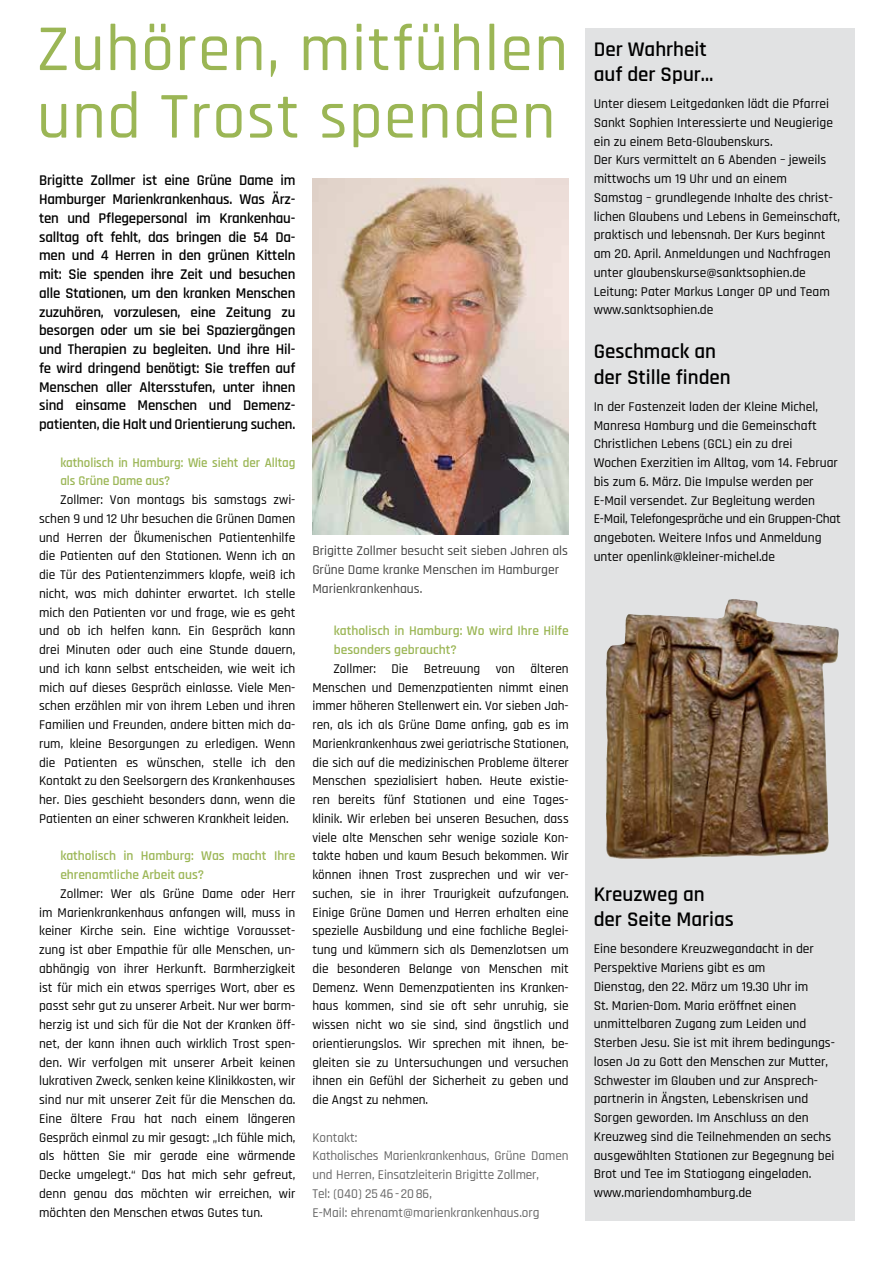
<style>
.page{position:relative;width:893px;height:1263px;background:#fff}
.page>*{position:absolute;margin:0;border:0;box-sizing:border-box;transform-origin:0 0}
.t1{font:500 66px/67.5px "Rajdhani";letter-spacing:.02em;color:#9bb655}
.t2{font:600 21px/25.2px "Rajdhani";color:#000}
.t3{font:600 15px/18.8px "Rajdhani";letter-spacing:-.01em;color:#000;text-align:justify}
.t4{font:500 13.5px/18.8px "Rajdhani";color:#000;text-align:justify}
.t5{font:500 13.5px/18.8px "Rajdhani";color:#666}
.t6{font:600 13.5px/18.8px "Rajdhani";letter-spacing:-.005em;color:#9bb655}
.t7{font:500 13.5px/18.8px "Rajdhani";color:#404040}
.t8{font:600 13.5px/18.8px "Rajdhani";letter-spacing:-.005em;color:#9bb655;scale:.96 1}
</style>
<div class="page">
<img style="left:312px;top:179px;width:257px;height:356px">
<svg style="left:585px;top:28px;width:270px;height:1192px;background:#d0ccc8"></svg>
<img style="left:660px;top:599px;width:75px;height:20px">
<h1 class="t1" style="left:37px;top:17px;width:533px">Zuhören, mitfühlen und Trost spenden</h1>
<p class="t3" style="left:39px;top:172px;width:258px">Brigitte Zollmer ist eine Grüne Dame im Hamburger Marienkrankenhaus. Was Ärz&shy;ten und Pflegepersonal im Krankenhau&shy;salltag oft fehlt, das bringen die 54 Da&shy;men und 4 Herren in den grünen Kitteln mit: Sie spenden ihre Zeit und besuchen alle Stationen, um den kranken Menschen zuzuhören, vorzulesen, eine Zeitung zu besorgen oder um sie bei Spaziergängen und Therapien zu begleiten. Und ihre Hil&shy;fe wird dringend benötigt: Sie treffen auf Menschen aller Altersstufen, unter ihnen sind einsame Menschen und Demenz&shy;patienten, die Halt und Orientierung suchen.</p>
<p class="t8" style="left:60px;top:453px;width:246px">katholisch in Hamburg: Wie sieht der Alltag als Grüne Dame aus?</p>
<p class="t4" style="left:39px;top:491px;width:258px;text-indent:21px">Zollmer: Von montags bis samstags zwi&shy;schen 9 und 12 Uhr besuchen die Grünen Damen und Herren der Ökumenischen Patientenhilfe die Patienten auf den Stationen. Wenn ich an die Tür des Patientenzimmers klopfe, weiß ich nicht, was mich dahinter erwartet. Ich stelle mich den Patienten vor und frage, wie es geht und ob ich helfen kann. Ein Gespräch kann drei Minuten oder auch eine Stunde dauern, und ich kann selbst entscheiden, wie weit ich mich auf dieses Gespräch einlasse. Viele Men&shy;schen erzählen mir von ihrem Leben und ihren Familien und Freunden, andere bitten mich da&shy;rum, kleine Besorgungen zu erledigen. Wenn die Patienten es wünschen, stelle ich den Kontakt zu den Seelsorgern des Krankenhauses her. Dies geschieht besonders dann, wenn die Patienten an einer schweren Krankheit leiden.</p>
<p class="t6" style="left:60px;top:847px;width:237px">katholisch in Hamburg: Was macht Ihre ehrenamtliche Arbeit aus?</p>
<p class="t4" style="left:39px;top:884px;width:258px;text-indent:21px">Zollmer: Wer als Grüne Dame oder Herr im Marienkrankenhaus anfangen will, muss in keiner Kirche sein. Eine wichtige Vorausset&shy;zung ist aber Empathie für alle Menschen, un&shy;abhängig von ihrer Herkunft. Barmherzigkeit ist für mich ein etwas sperriges Wort, aber es passt sehr gut zu unserer Arbeit. Nur wer barm&shy;herzig ist und sich für die Not der Kranken öff&shy;net, der kann ihnen auch wirklich Trost spen&shy;den. Wir verfolgen mit unserer Arbeit keinen lukrativen Zweck, senken keine Klinikkosten, wir sind nur mit unserer Zeit für die Menschen da.<br>Eine ältere Frau hat nach einem längeren Gespräch einmal zu mir gesagt: „Ich fühle mich, als hätten Sie mir gerade eine wärmende Decke umgelegt.“ Das hat mich sehr gefreut, denn genau das möchten wir erreichen, wir möchten den Menschen etwas Gutes tun.</p>
<p class="t7" style="left:312px;top:542px;width:257px">Brigitte Zollmer besucht seit sieben Jahren als<br>Grüne Dame kranke Menschen im Hamburger<br>Marienkrankenhaus.</p>
<p class="t6" style="left:334px;top:622px;width:237px">katholisch in Hamburg: Wo wird Ihre Hilfe besonders gebraucht?</p>
<p class="t4" style="left:312px;top:659px;width:258px;text-indent:21px">Zollmer: Die Betreuung von älteren Menschen und Demenzpatienten nimmt einen immer höheren Stellenwert ein. Vor sieben Jah&shy;ren, als ich als Grüne Dame anfing, gab es im Marienkrankenhaus zwei geriatrische Stationen, die sich auf die medizinischen Probleme älterer Menschen spezialisiert haben. Heute existie&shy;ren bereits fünf Stationen und eine Tages&shy;klinik. Wir erleben bei unseren Besuchen, dass viele alte Menschen sehr wenige soziale Kon&shy;takte haben und kaum Besuch bekommen. Wir können ihnen Trost zusprechen und wir ver&shy;suchen, sie in ihrer Traurigkeit aufzufangen.<br>Einige Grüne Damen und Herren erhalten eine spezielle Ausbildung und eine fachliche Beglei&shy;tung und kümmern sich als Demenzlotsen um die besonderen Belange von Menschen mit Demenz. Wenn Demenzpatienten ins Kranken&shy;haus kommen, sind sie oft sehr unruhig, sie wissen nicht wo sie sind, sind ängstlich und orientierungslos. Wir sprechen mit ihnen, be&shy;gleiten sie zu Untersuchungen und versuchen ihnen ein Gefühl der Sicherheit zu geben und die Angst zu nehmen.</p>
<p class="t5" style="left:312px;top:1128px;width:258px">Kontakt:<br>Katholisches Marienkrankenhaus, Grüne Damen und Herren, Einsatzleiterin Brigitte Zollmer,<br>Tel: (040) 2546- 2086,<br>E-Mail: ehrenamt@marienkrankenhaus.org</p>
<h2 class="t2" style="left:594px;top:37px;width:121px">Der Wahrheit auf der Spur…</h2>
<p class="t4" style="left:594px;top:95px;width:248px;text-align:left">Unter diesem Leitgedanken lädt die Pfarrei Sankt Sophien Interessierte und Neugierige ein zu einem Beta-Glaubenskurs.<br>Der Kurs vermittelt an 6 Abenden – jeweils mittwochs um 19 Uhr und an einem<br>Samstag – grundlegende Inhalte des christ&shy;lichen Glaubens und Lebens in Gemeinschaft, praktisch und lebensnah. Der Kurs beginnt am 20. April. Anmeldungen und Nachfragen unter glaubenskurse@sanktsophien.de Leitung: Pater Markus Langer OP und Team www.sanktsophien.de</p>
<h2 class="t2" style="left:594px;top:340px;width:139px">Geschmack an der Stille finden</h2>
<p class="t4" style="left:594px;top:398px;width:248px;text-align:left">In der Fastenzeit laden der Kleine Michel, Manresa Hamburg und die Gemeinschaft Christlichen Lebens (GCL) ein zu drei<br>Wochen Exerzitien im Alltag, vom 14. Februar bis zum 6. März. Die Impulse werden per E-Mail versendet. Zur Begleitung werden E-Mail, Telefongespräche und ein Gruppen-Chat angeboten. Weitere Infos und Anmeldung unter openlink@kleiner-michel.de</p>
<h2 class="t2" style="left:594px;top:882px;width:142px">Kreuzweg an der Seite Marias</h2>
<p class="t4" style="left:594px;top:940px;width:243px;text-align:left">Eine besondere Kreuzwegandacht in der Perspektive Mariens gibt es am<br>Dienstag, den 22. März um 19.30 Uhr im<br>St. Marien-Dom. Maria eröffnet einen unmittelbaren Zugang zum Leiden und Sterben Jesu. Sie ist mit ihrem bedingungs&shy;losen Ja zu Gott den Menschen zur Mutter, Schwester im Glauben und zur Ansprech&shy;partnerin in Ängsten, Lebenskrisen und Sorgen geworden. Im Anschluss an den Kreuzweg sind die Teilnehmenden an sechs ausgewählten Stationen zur Begegnung bei Brot und Tee im Statiogang eingeladen. www.mariendomhamburg.de</p>
</div>
